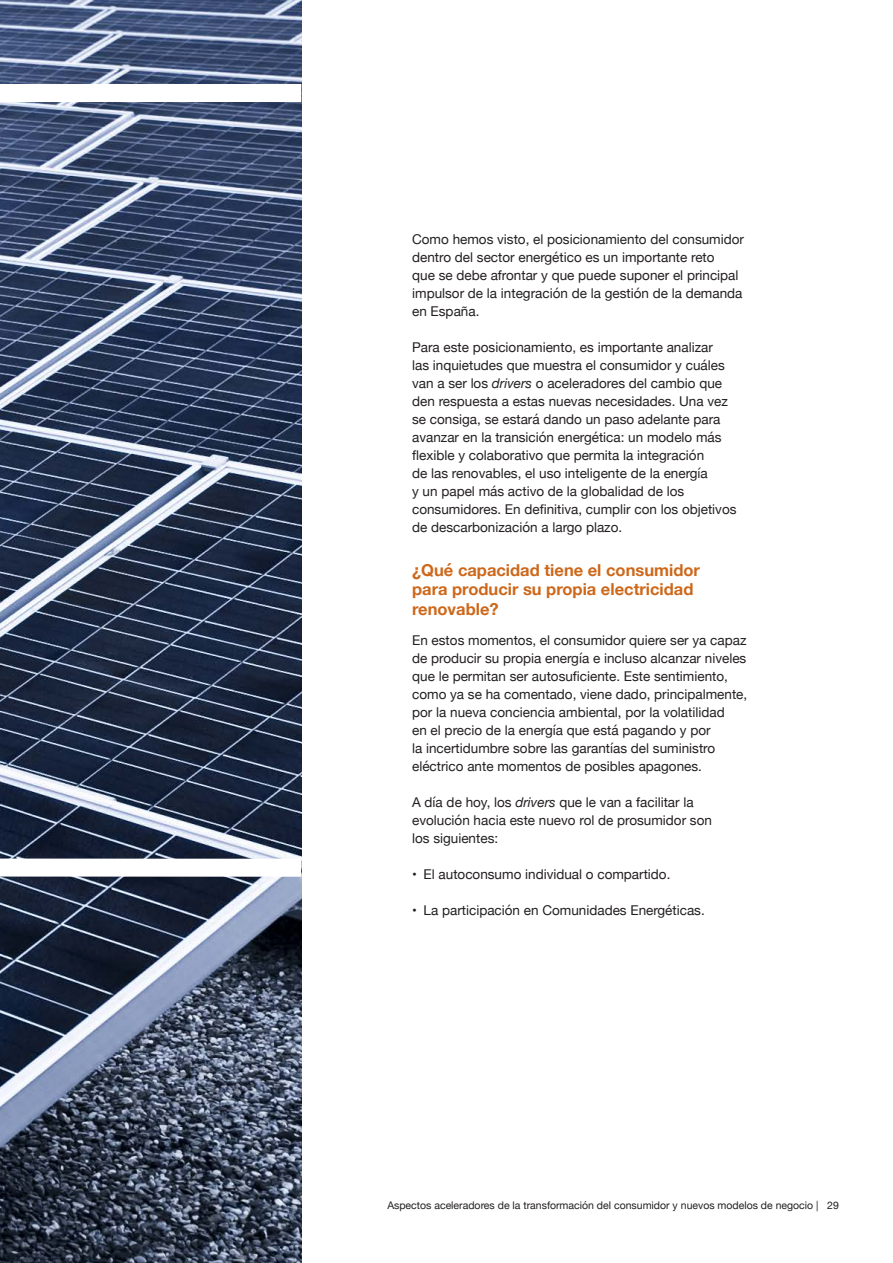
<style>
.page{position:relative;width:893px;height:1263px;background:#fff}
.page>*{position:absolute;margin:0;border:0;box-sizing:border-box;transform-origin:0 0}
.Ladillo_texto{font:700 16.5px/19.5px "Helvetica Neue";color:#cd681b}
.Texto_ok{font:13.5px/18px "Helvetica Neue";color:#231f20}
.t1{font:10.5px "Helvetica Neue";color:#231f20}
.s1{font-style:italic}
</style>
<div class="page">
<img style="left:0;top:0;width:301px;height:1263px">
<svg style="left:0;top:849px;width:302px;height:37px"></svg>
<div style="left:0;top:84px;width:301px;height:18px;background:#fff"></div>
<p class="Texto_ok" style="left:412px;top:231px;width:333px">Como hemos visto, el posicionamiento del consumidor dentro del sector energético es un importante reto<br>que se debe afrontar y que puede suponer el principal impulsor de la integración de la gestión de la demanda en España.</p>
<p class="Texto_ok" style="left:412px;top:339px;width:326px">Para este posicionamiento, es importante analizar<br>las inquietudes que muestra el consumidor y cuáles van a ser los <span class="s1">drivers</span> o aceleradores del cambio que den respuesta a estas nuevas necesidades. Una vez se consiga, se estará dando un paso adelante para avanzar en la transición energética: un modelo más flexible y colaborativo que permita la integración<br>de las renovables, el uso inteligente de la energía<br>y un papel más activo de la globalidad de los consumidores. En definitiva, cumplir con los objetivos de descarbonización a largo plazo.</p>
<p class="Ladillo_texto" style="left:412px;top:560px;width:289px">¿Qué capacidad tiene el consumidor para producir su propia electricidad renovable?</p>
<p class="Texto_ok" style="left:412px;top:632px;width:337px">En estos momentos, el consumidor quiere ser ya capaz de producir su propia energía e incluso alcanzar niveles que le permitan ser autosuficiente. Este sentimiento, como ya se ha comentado, viene dado, principalmente, por la nueva conciencia ambiental, por la volatilidad<br>en el precio de la energía que está pagando y por<br>la incertidumbre sobre las garantías del suministro eléctrico ante momentos de posibles apagones.</p>
<p class="Texto_ok" style="left:412px;top:794px;width:301px">A día de hoy, los <span class="s1">drivers</span> que le van a facilitar la evolución hacia este nuevo rol de prosumidor son los siguientes:</p>
<p class="Texto_ok" style="left:412px;top:866px;width:260px">• El autoconsumo individual o compartido.</p>
<p class="Texto_ok" style="left:412px;top:902px;width:294px">• La participación en Comunidades Energéticas.</p>
<p class="t1" style="left:387px;top:1198px;width:453px">Aspectos aceleradores de la transformación del consumidor y nuevos modelos de negocio | 29</p>
</div>
